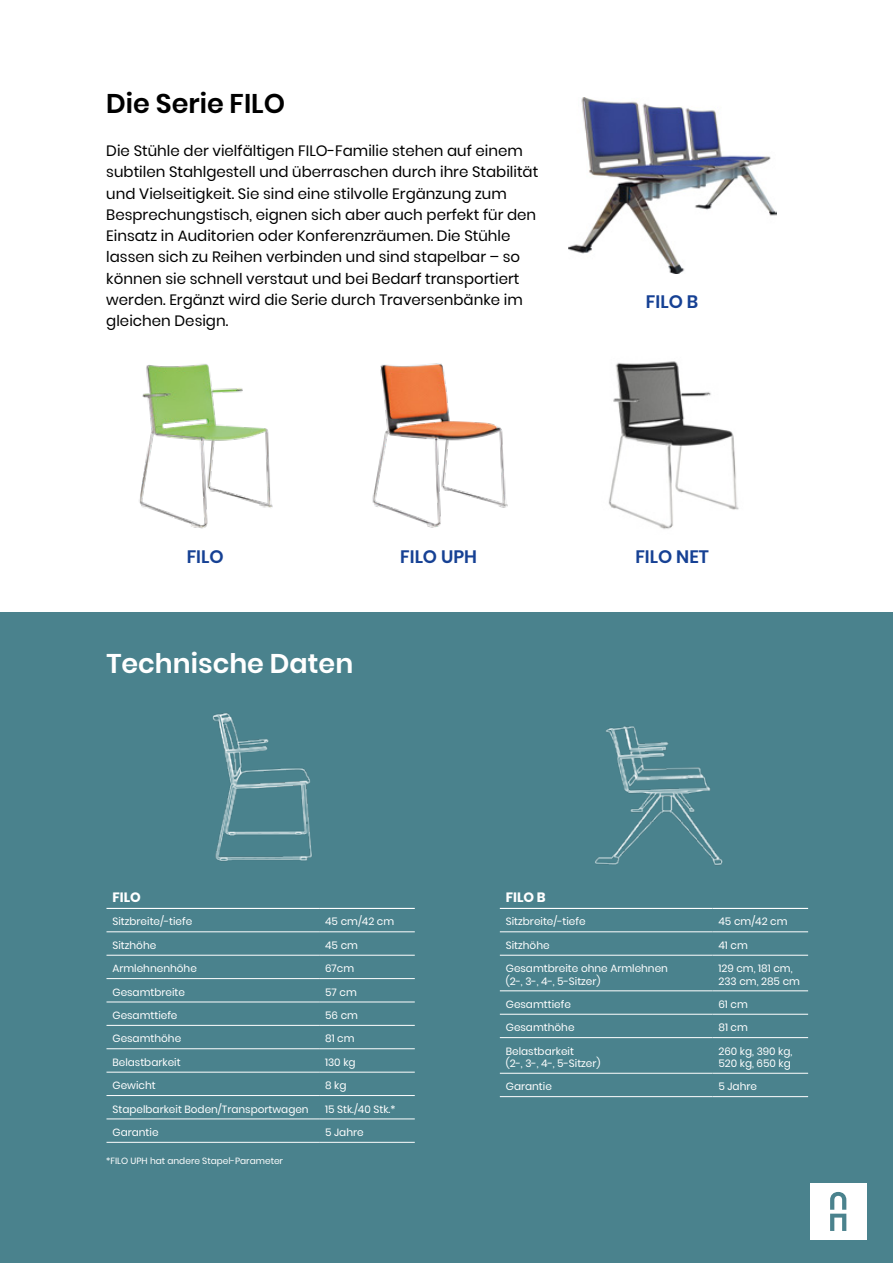
<style>
.page{position:relative;width:893px;height:1263px;background:#fff}
.page>*{position:absolute;margin:0;border:0;box-sizing:border-box;transform-origin:0 0}
.t1{font:600 27px "Poppins";color:#fff}
.t2{font:600 27px "Poppins";color:#000}
.t3{font:600 18px "Poppins";color:#164194}
.t4{font:15px/21.3px "Poppins";color:#000}
.t5{font:700 13.5px "Poppins";color:#fff}
.t6{font:10.5px/12.6px "Poppins";color:#fff}
.t7{font:9px "Poppins";color:#fff}
</style>
<div class="page">
<img style="left:568px;top:97px;width:208px;height:176px">
<img style="left:139px;top:364px;width:134px;height:165px">
<img style="left:372px;top:363px;width:136px;height:165px">
<img style="left:608px;top:361px;width:131px;height:168px">
<div style="left:0;top:612px;width:893px;height:651px;background:#4a828d"></div>
<hr style="left:106px;top:908px;width:213px;height:1px;background:#fff">
<hr style="left:319px;top:908px;width:96px;height:1px;background:#fff">
<hr style="left:106px;top:931px;width:213px;height:1px;background:#fff">
<hr style="left:319px;top:931px;width:96px;height:1px;background:#fff">
<hr style="left:106px;top:955px;width:213px;height:1px;background:#fff">
<hr style="left:319px;top:955px;width:96px;height:1px;background:#fff">
<hr style="left:106px;top:978px;width:213px;height:1px;background:#fff">
<hr style="left:319px;top:978px;width:96px;height:1px;background:#fff">
<hr style="left:106px;top:1001px;width:213px;height:1px;background:#fff">
<hr style="left:319px;top:1001px;width:96px;height:1px;background:#fff">
<hr style="left:106px;top:1025px;width:213px;height:1px;background:#fff">
<hr style="left:319px;top:1025px;width:96px;height:1px;background:#fff">
<hr style="left:106px;top:1072px;width:213px;height:1px;background:#fff">
<hr style="left:319px;top:1072px;width:96px;height:1px;background:#fff">
<hr style="left:106px;top:1095px;width:213px;height:1px;background:#fff">
<hr style="left:319px;top:1095px;width:96px;height:1px;background:#fff">
<hr style="left:106px;top:1118px;width:213px;height:1px;background:#fff">
<hr style="left:319px;top:1118px;width:96px;height:1px;background:#fff">
<hr style="left:106px;top:1048px;width:213px;height:1px;background:#fff">
<hr style="left:319px;top:1048px;width:96px;height:1px;background:#fff">
<hr style="left:106px;top:1142px;width:213px;height:1px;background:#fff">
<hr style="left:319px;top:1142px;width:96px;height:1px;background:#fff">
<img style="left:212px;top:713px;width:100px;height:148px">
<hr style="left:500px;top:1014px;width:212px;height:1px;background:#fff">
<hr style="left:712px;top:1014px;width:96px;height:1px;background:#fff">
<hr style="left:500px;top:908px;width:212px;height:1px;background:#fff">
<hr style="left:712px;top:908px;width:96px;height:1px;background:#fff">
<hr style="left:500px;top:931px;width:212px;height:1px;background:#fff">
<hr style="left:500px;top:955px;width:212px;height:1px;background:#fff">
<hr style="left:500px;top:990px;width:212px;height:1px;background:#fff">
<hr style="left:500px;top:1037px;width:212px;height:1px;background:#fff">
<hr style="left:712px;top:1037px;width:96px;height:1px;background:#fff">
<hr style="left:500px;top:1073px;width:212px;height:1px;background:#fff">
<hr style="left:712px;top:1073px;width:96px;height:1px;background:#fff">
<hr style="left:500px;top:1096px;width:212px;height:1px;background:#fff">
<hr style="left:712px;top:1096px;width:96px;height:1px;background:#fff">
<hr style="left:712px;top:931px;width:96px;height:1px;background:#fff">
<hr style="left:712px;top:955px;width:96px;height:1px;background:#fff">
<hr style="left:712px;top:990px;width:96px;height:1px;background:#fff">
<img style="left:595px;top:726px;width:128px;height:140px">
<svg style="left:810px;top:1183px;width:56px;height:56px;background:#ebf1f2"></svg>
<h1 class="t2" style="left:106px;top:88px;width:180px">Die Serie FILO</h1>
<p class="t4" style="left:106px;top:140px;width:433px">Die Stühle der vielfältigen FILO-Familie stehen auf einem subtilen Stahlgestell und überraschen durch ihre Stabilität und Vielseitigkeit. Sie sind eine stilvolle Ergänzung zum Besprechungstisch, eignen sich aber auch perfekt für den Einsatz in Auditorien oder Konferenzräumen. Die Stühle lassen sich zu Reihen verbinden und sind stapelbar – so können sie schnell verstaut und bei Bedarf transportiert werden. Ergänzt wird die Serie durch Traversenbänke im gleichen Design.</p>
<p class="t3" style="left:646px;top:292px;width:54px">FILO B</p>
<p class="t3" style="left:187px;top:547px;width:38px">FILO</p>
<p class="t3" style="left:400px;top:547px;width:78px">FILO UPH</p>
<p class="t3" style="left:635px;top:547px;width:75px">FILO NET</p>
<h1 class="t1" style="left:106px;top:648px;width:248px">Technische Daten</h1>
<p class="t5" style="left:112px;top:890px;width:30px">FILO</p>
<p class="t6" style="left:112px;top:915px;width:81px">Sitzbreite/-tiefe</p>
<p class="t6" style="left:325px;top:915px;width:71px">45 cm/42 cm</p>
<p class="t6" style="left:112px;top:939px;width:45px">Sitzhöhe</p>
<p class="t6" style="left:325px;top:939px;width:34px">45 cm</p>
<p class="t6" style="left:112px;top:962px;width:86px">Armlehnenhöhe</p>
<p class="t6" style="left:325px;top:962px;width:31px">67cm</p>
<p class="t6" style="left:112px;top:986px;width:74px">Gesamtbreite</p>
<p class="t6" style="left:325px;top:986px;width:33px">57 cm</p>
<p class="t6" style="left:112px;top:1009px;width:67px">Gesamttiefe</p>
<p class="t6" style="left:325px;top:1009px;width:34px">56 cm</p>
<p class="t6" style="left:112px;top:1032px;width:70px">Gesamthöhe</p>
<p class="t6" style="left:325px;top:1032px;width:31px">81 cm</p>
<p class="t6" style="left:112px;top:1056px;width:70px">Belastbarkeit</p>
<p class="t6" style="left:325px;top:1056px;width:32px">130 kg</p>
<p class="t6" style="left:112px;top:1079px;width:45px">Gewicht</p>
<p class="t6" style="left:325px;top:1079px;width:23px">8 kg</p>
<p class="t6" style="left:112px;top:1102px;width:198px">Stapelbarkeit Boden/Transportwagen</p>
<p class="t6" style="left:325px;top:1102px;width:72px">15 Stk./40 Stk.*</p>
<p class="t6" style="left:112px;top:1126px;width:48px">Garantie</p>
<p class="t6" style="left:325px;top:1126px;width:40px">5 Jahre</p>
<p class="t7" style="left:106px;top:1155px;width:178px">*FILO UPH hat andere Stapel-Parameter</p>
<p class="t5" style="left:506px;top:890px;width:41px">FILO B</p>
<p class="t6" style="left:506px;top:915px;width:81px">Sitzbreite/-tiefe</p>
<p class="t6" style="left:718px;top:915px;width:71px">45 cm/42 cm</p>
<p class="t6" style="left:506px;top:939px;width:45px">Sitzhöhe</p>
<p class="t6" style="left:718px;top:939px;width:31px">41 cm</p>
<p class="t6" style="left:506px;top:962px;width:164px">Gesamtbreite ohne Armlehnen (2-, 3-, 4-, 5-Sitzer)</p>
<p class="t6" style="left:718px;top:962px;width:83px">129 cm, 181 cm,<br>233 cm, 285 cm</p>
<p class="t6" style="left:506px;top:998px;width:67px">Gesamttiefe</p>
<p class="t6" style="left:718px;top:998px;width:31px">61 cm</p>
<p class="t6" style="left:506px;top:1021px;width:70px">Gesamthöhe</p>
<p class="t6" style="left:718px;top:1021px;width:31px">81 cm</p>
<p class="t6" style="left:506px;top:1045px;width:96px">Belastbarkeit<br>(2-, 3-, 4-, 5-Sitzer)</p>
<p class="t6" style="left:718px;top:1045px;width:75px">260 kg, 390 kg,<br>520 kg, 650 kg</p>
<p class="t6" style="left:506px;top:1080px;width:48px">Garantie</p>
<p class="t6" style="left:718px;top:1080px;width:40px">5 Jahre</p>
</div>
